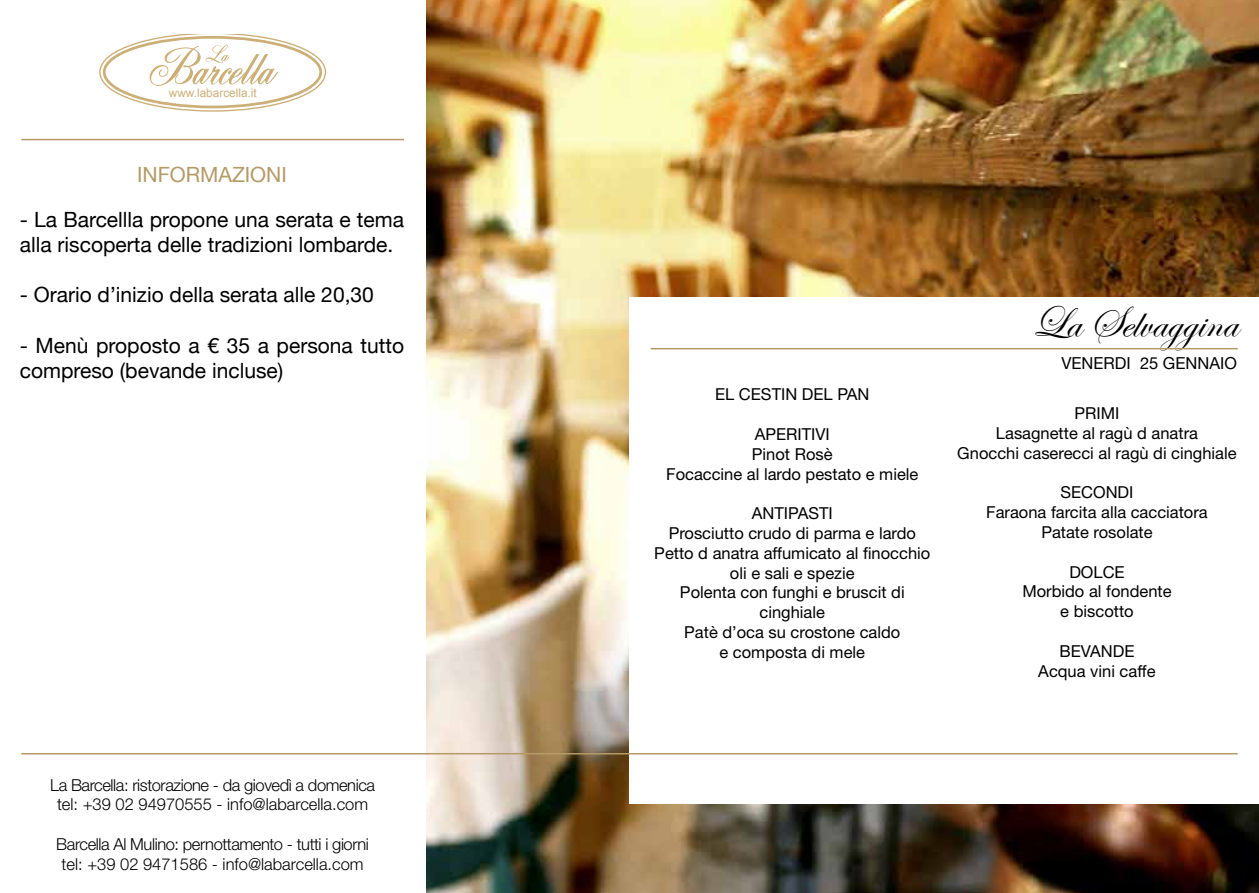
<style>
.page{position:relative;width:1259px;height:893px;background:#fff}
.page>*{position:absolute;margin:0;border:0;box-sizing:border-box;transform-origin:0 0}
.t1{font:45px "Edwardian Script ITC";color:#000}
.t2{font:21px/25.2px "Helvetica Neue";color:#000}
.t3{font:21px "Helvetica Neue";color:#b59a67}
.t4{font:16.5px/19.8px "Helvetica Neue LT Std";color:#000;text-align:center}
.t5{font:300 16.5px/19.8px "Helvetica Neue LT Std";letter-spacing:-.025em;color:#000;text-align:center}
.t6{font:16.5px "Helvetica Neue";color:#000}
.t7{font:11.85px "Arial";color:#ccaf76}
</style>
<div class="page">
<img style="left:425px;top:0;width:834px;height:893px">
<svg style="left:99px;top:34px;width:227px;height:78px"></svg>
<div style="left:103px;top:36px;width:219px;height:72px;border:3px solid #ccaf76;border-radius:50%"></div>
<hr style="left:21px;top:139px;width:383px;height:1px;background:#b59a67">
<div style="left:629px;top:298px;width:630px;height:506px;background:#fff"></div>
<hr style="left:651px;top:348px;width:586px;height:1px;background:#b59a67">
<hr style="left:21px;top:753px;width:1216px;height:1px;background:#b59a67">
<p class="t7" style="left:169px;top:85px;width:89px">www.labarcella.it</p>
<p class="t3" style="left:137px;top:162px;width:151px">INFORMAZIONI</p>
<p class="t2" style="left:20px;top:206px;width:386px">- La Barcellla propone una serata e tema alla riscoperta delle tradizioni lombarde.</p>
<p class="t2" style="left:20px;top:282px;width:355px">- Orario d’inizio della serata alle 20,30</p>
<p class="t2" style="left:20px;top:332px;width:386px">- Menù proposto a € 35 a persona tutto compreso (bevande incluse)</p>
<p class="t5" style="left:50px;top:774px;width:326px">La Barcella: ristorazione - da giovedì a domenica tel: +39 02 94970555 - info@labarcella.com</p>
<p class="t5" style="left:56px;top:834px;width:314px">Barcella Al Mulino: pernottamento - tutti i giorni tel: +39 02 9471586 - info@labarcella.com</p>
<p class="t4" style="left:715px;top:384px;width:156px">EL CESTIN DEL PAN</p>
<p class="t4" style="left:666px;top:424px;width:254px">APERITIVI<br>Pinot Rosè<br>Focaccine al lardo pestato e miele</p>
<p class="t4" style="left:654px;top:503px;width:277px">ANTIPASTI<br>Prosciutto crudo di parma e lardo<br>Petto d anatra affumicato al finocchio oli e sali e spezie<br>Polenta con funghi e bruscit di cinghiale<br>Patè d’oca su crostone caldo<br>e composta di mele</p>
<h1 class="t1" style="left:1031px;top:298px;width:208px">La Selvaggina</h1>
<p class="t6" style="left:1061px;top:353px;width:177px">VENERDI 25 GENNAIO</p>
<p class="t4" style="left:957px;top:403px;width:281px">PRIMI<br>Lasagnette al ragù d anatra<br>Gnocchi caserecci al ragù di cinghiale</p>
<p class="t4" style="left:986px;top:482px;width:223px">SECONDI<br>Faraona farcita alla cacciatora<br>Patate rosolate</p>
<p class="t4" style="left:1022px;top:562px;width:151px">DOLCE<br>Morbido al fondente e biscotto</p>
<p class="t4" style="left:1038px;top:641px;width:119px">BEVANDE<br>Acqua vini caffe</p>
</div>
